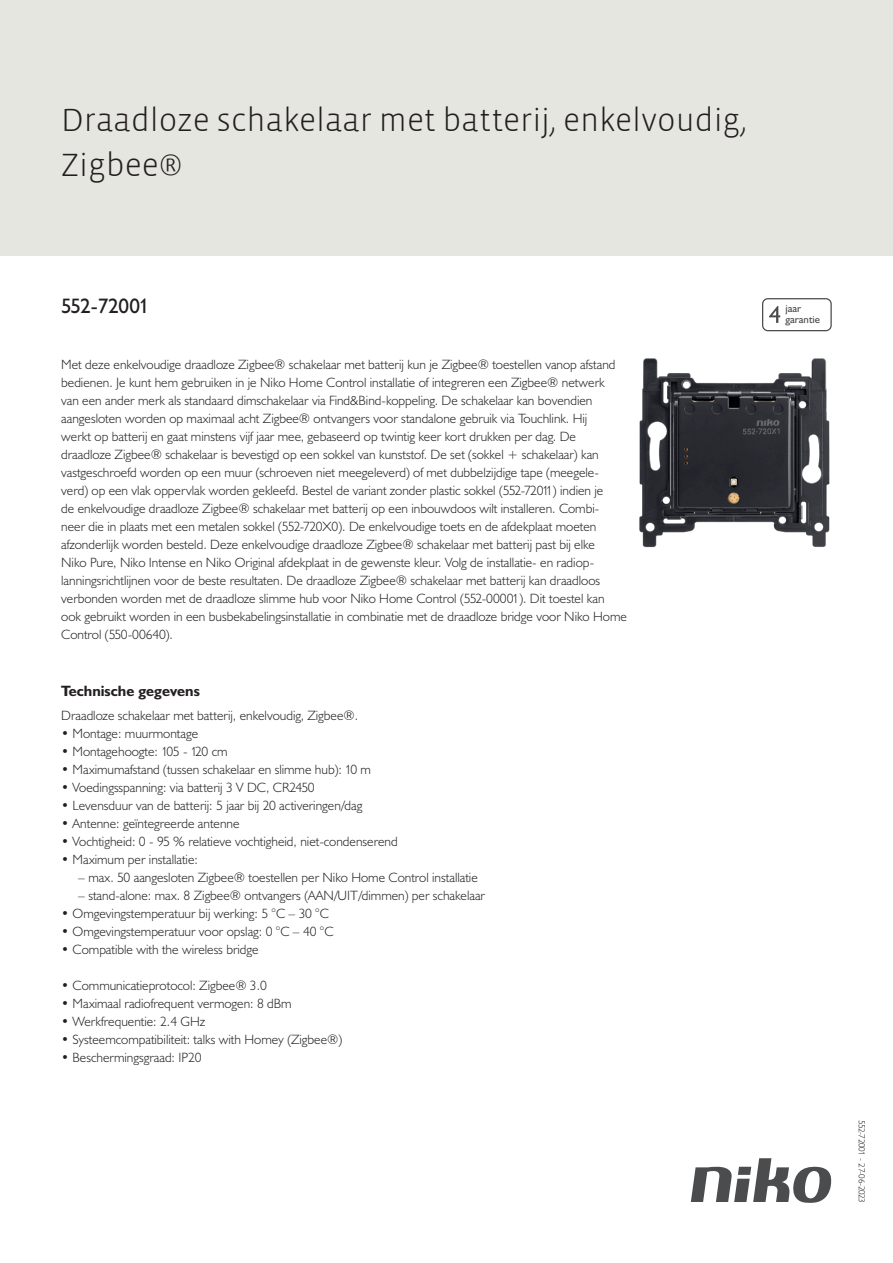
<style>
.page{position:relative;width:893px;height:1263px;background:#fff}
.page>*{position:absolute;margin:0;border:0;box-sizing:border-box;transform-origin:0 0}
.Title_datasheets{font:300 33px/45px "Vista Sans";color:#231f20}
.Article_number{font:21px "Humanist 521 BT";letter-spacing:-.03em;color:#231f20}
.Titles_parts{font:700 15px "Humanist 521 BT";color:#231f20}
.Platte_tekst_CAB{font:300 13.5px/18px "Humanist 521 BT";color:#231f20}
.USP_Bullets{font:300 13.5px "Humanist 521 BT";color:#231f20}
.USP_Bullets_level_2{font:300 13.5px "Humanist 521 BT";color:#231f20}
.t1{font:10.8px/10.8px "Humanist 521 BT";color:#4b4c4d}
.Revision{font:300 9px "Humanist 521 BT";letter-spacing:-.05em;color:#231f20}
</style>
<div class="page">
<svg style="left:691px;top:1158px;width:141px;height:45px"></svg>
<div style="left:0;top:0;width:893px;height:255px;background:#e6e6e0"></div>
<svg style="left:762px;top:298px;width:70px;height:33px"></svg>
<img style="left:639px;top:358px;width:191px;height:190px">
<p class="Title_datasheets" style="left:61px;top:98px;width:687px">Draadloze schakelaar met batterij, enkelvoudig,<br>Zigbee®</p>
<p class="Article_number" style="left:61px;top:293px;width:90px">552-72001</p>
<p class="t1" style="left:785px;top:303px;width:36px">jaar garantie</p>
<p class="Platte_tekst_CAB" style="left:61px;top:355px;width:567px">Met deze enkelvoudige draadloze Zigbee® schakelaar met batterij kun je Zigbee® toestellen vanop afstand bedienen. Je kunt hem gebruiken in je Niko Home Control installatie of integreren een Zigbee® netwerk<br>van een ander merk als standaard dimschakelaar via Find&amp;Bind-koppeling. De schakelaar kan bovendien aangesloten worden op maximaal acht Zigbee® ontvangers voor standalone gebruik via Touchlink. Hij<br>werkt op batterij en gaat minstens vijf jaar mee, gebaseerd op twintig keer kort drukken per dag. De draadloze Zigbee® schakelaar is bevestigd op een sokkel van kunststof. De set (sokkel + schakelaar) kan vastgeschroefd worden op een muur (schroeven niet meegeleverd) of met dubbelzijdige tape (meegele&shy;verd) op een vlak oppervlak worden gekleefd. Bestel de variant zonder plastic sokkel (552-72011) indien je<br>de enkelvoudige draadloze Zigbee® schakelaar met batterij op een inbouwdoos wilt installeren. Combi-<br>neer die in plaats met een metalen sokkel (552-720X0). De enkelvoudige toets en de afdekplaat moeten afzonderlijk worden besteld. Deze enkelvoudige draadloze Zigbee® schakelaar met batterij past bij elke<br>Niko Pure, Niko Intense en Niko Original afdekplaat in de gewenste kleur. Volg de installatie- en radiop&shy;lanningsrichtlijnen voor de beste resultaten. De draadloze Zigbee® schakelaar met batterij kan draadloos verbonden worden met de draadloze slimme hub voor Niko Home Control (552-00001). Dit toestel kan ook gebruikt worden in een busbekabelingsinstallatie in combinatie met de draadloze bridge voor Niko Home Control (550-00640).</p>
<p class="Titles_parts" style="left:61px;top:681px;width:140px">Technische gegevens</p>
<p class="Platte_tekst_CAB" style="left:61px;top:706px;width:298px">Draadloze schakelaar met batterij, enkelvoudig, Zigbee®.</p>
<p class="USP_Bullets" style="left:61px;top:725px;width:138px">• Montage: muurmontage</p>
<p class="USP_Bullets" style="left:61px;top:743px;width:168px">• Montagehoogte: 105 - 120 cm</p>
<p class="USP_Bullets" style="left:61px;top:761px;width:311px">• Maximumafstand (tussen schakelaar en slimme hub): 10 m</p>
<p class="USP_Bullets" style="left:61px;top:779px;width:255px">• Voedingsspanning: via batterij 3 V DC, CR2450</p>
<p class="USP_Bullets" style="left:61px;top:797px;width:303px">• Levensduur van de batterij: 5 jaar bij 20 activeringen/dag</p>
<p class="USP_Bullets" style="left:61px;top:815px;width:180px">• Antenne: geïntegreerde antenne</p>
<p class="USP_Bullets" style="left:61px;top:833px;width:338px">• Vochtigheid: 0 - 95 % relatieve vochtigheid, niet-condenserend</p>
<p class="USP_Bullets" style="left:61px;top:851px;width:138px">• Maximum per installatie:</p>
<p class="USP_Bullets_level_2" style="left:78px;top:869px;width:401px">– max. 50 aangesloten Zigbee® toestellen per Niko Home Control installatie</p>
<p class="USP_Bullets_level_2" style="left:78px;top:887px;width:408px">– stand-alone: max. 8 Zigbee® ontvangers (AAN/UIT/dimmen) per schakelaar</p>
<p class="USP_Bullets" style="left:61px;top:905px;width:269px">• Omgevingstemperatuur bij werking: 5 °C – 30 °C</p>
<p class="USP_Bullets" style="left:61px;top:923px;width:274px">• Omgevingstemperatuur voor opslag: 0 °C – 40 °C</p>
<p class="USP_Bullets" style="left:61px;top:941px;width:199px">• Compatible with the wireless bridge</p>
<p class="USP_Bullets" style="left:61px;top:977px;width:207px">• Communicatieprotocol: Zigbee® 3.0</p>
<p class="USP_Bullets" style="left:61px;top:995px;width:232px">• Maximaal radiofrequent vermogen: 8 dBm</p>
<p class="USP_Bullets" style="left:61px;top:1013px;width:146px">• Werkfrequentie: 2.4 GHz</p>
<p class="USP_Bullets" style="left:61px;top:1031px;width:282px">• Systeemcompatibiliteit: talks with Homey (Zigbee®)</p>
<p class="USP_Bullets" style="left:61px;top:1049px;width:142px">• Beschermingsgraad: IP20</p>
<p class="Revision" style="left:868px;top:1120px;width:84px;rotate:90deg">552-72001 - 27-06-2023</p>
</div>
